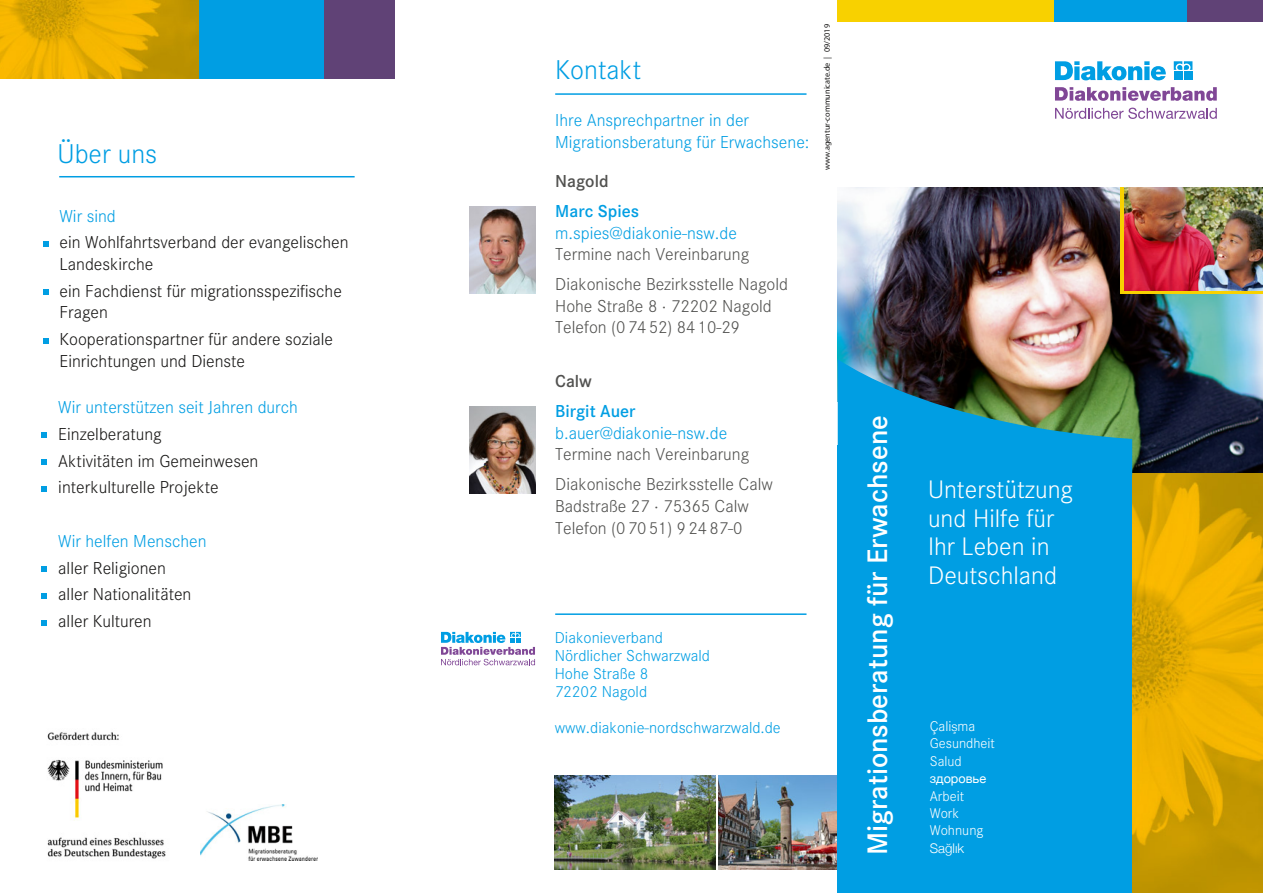
<style>
.page{position:relative;width:1263px;height:893px;background:#fff}
.page>*{position:absolute;margin:0;border:0;box-sizing:border-box;transform-origin:0 0}
.t1{font:600 29.25px "Corporate S";color:#fff}
.t2{font:300 28.2px "Corporate S";color:#009ee3}
.t3{font:300 26.25px/28.5px "Corporate S";color:#fff}
.t4{font:300 18px/26.7px "Corporate S";color:#171615}
.t5{font:300 18px/30.2px "Corporate S";color:#51514f}
.t6{font:300 18px/21.6px "Corporate S";color:#009ee3}
.t7{font:600 18px "Corporate S";color:#009ee3}
.t8{font:600 18px "Corporate S";color:#51514f}
.t9{font:300 16.5px/18px "Corporate S";color:#009ee3}
.t10{font:300 14.7px/17.4px "Corporate S";color:#fff}
.t11{font:300 13.35px "Helvetica Neue";color:#fff}
.t12{font:12.75px "Helvetica Neue";color:#fff}
.t13{font:8.25px "Myriad";color:#171615}
.s1{font-family:"Helvetica Neue";font-size:12.75px}
</style>
<div class="page">
<img style="left:555px;top:776px;width:161px;height:93px">
<img style="left:719px;top:776px;width:119px;height:93px">
<img style="left:838px;top:187px;width:425px;height:287px">
<img style="left:1132px;top:474px;width:131px;height:419px">
<svg style="left:43px;top:241px;width:5px;height:6px"></svg>
<svg style="left:43px;top:289px;width:5px;height:6px"></svg>
<svg style="left:43px;top:338px;width:5px;height:5px"></svg>
<svg style="left:41px;top:432px;width:6px;height:6px"></svg>
<svg style="left:41px;top:459px;width:6px;height:6px"></svg>
<svg style="left:41px;top:486px;width:6px;height:6px"></svg>
<svg style="left:41px;top:566px;width:6px;height:6px"></svg>
<svg style="left:41px;top:593px;width:6px;height:6px"></svg>
<svg style="left:41px;top:620px;width:6px;height:5px"></svg>
<div style="left:838px;top:445px;width:294px;height:448px;background:#009ee3"></div>
<div style="left:838px;top:0;width:425px;height:21px;background:#f8d100"></div>
<div style="left:1054px;top:0;width:138px;height:21px;background:#009ee3"></div>
<div style="left:1187px;top:0;width:76px;height:21px;background:#604276"></div>
<div style="left:1121px;top:187px;width:142px;height:106px;background:linear-gradient(to right,#f8d100,#f8d100)"></div>
<img style="left:1124px;top:187px;width:139px;height:103px">
<img style="left:0;top:0;width:200px;height:78px">
<div style="left:200px;top:0;width:128px;height:78px;background:#009ee3"></div>
<div style="left:324px;top:0;width:70px;height:78px;background:#604276"></div>
<hr style="left:59px;top:176px;width:296px;height:1px;background:#009ee3">
<img style="left:838px;top:359px;width:294px;height:86px">
<hr style="left:555px;top:93px;width:251px;height:2px;background:#009ee3">
<hr style="left:555px;top:613px;width:251px;height:2px;background:#009ee3">
<svg style="left:1055px;top:61px;width:111px;height:19px"></svg>
<svg style="left:1174px;top:61px;width:18px;height:9px"></svg>
<div style="left:1174px;top:71px;width:8px;height:9px;background:#009ee3"></div>
<div style="left:1184px;top:71px;width:8px;height:9px;background:#009ee3"></div>
<svg style="left:1055px;top:87px;width:162px;height:14px"></svg>
<svg style="left:1055px;top:108px;width:162px;height:11px"></svg>
<img style="left:469px;top:206px;width:66px;height:87px">
<img style="left:200px;top:804px;width:117px;height:56px">
<img style="left:469px;top:406px;width:66px;height:87px">
<svg style="left:441px;top:632px;width:94px;height:33px"></svg>
<img style="left:47px;top:732px;width:119px;height:127px">
<h2 class="t2" style="left:58px;top:145px;width:101px">Über uns</h2>
<p class="t6" style="left:60px;top:207px;width:58px">Wir sind</p>
<p class="t4" style="left:60px;top:233px;width:291px;line-height:21.6px">ein Wohlfahrtsverband der evangelischen<br>Landeskirche</p>
<p class="t4" style="left:60px;top:282px;width:284px;line-height:21.6px">ein Fachdienst für migrationsspezifische<br>Fragen</p>
<p class="t4" style="left:60px;top:330px;width:275px;line-height:21.6px">Kooperationspartner für andere soziale<br>Einrichtungen und Dienste</p>
<p class="t6" style="left:58px;top:398px;width:241px">Wir unterstützen seit Jahren durch</p>
<p class="t4" style="left:58px;top:422px;width:202px">Einzelberatung<br>Aktivitäten im Gemeinwesen interkulturelle Projekte</p>
<p class="t6" style="left:58px;top:532px;width:150px">Wir helfen Menschen</p>
<p class="t4" style="left:58px;top:556px;width:135px">aller Religionen aller Nationalitäten aller Kulturen</p>
<h2 class="t2" style="left:555px;top:61px;width:87px">Kontakt</h2>
<p class="t6" style="left:555px;top:111px;width:256px">Ihre Ansprechpartner in der<br>Migrationsberatung für Erwachsene:</p>
<p class="t8" style="left:555px;top:175px;width:55px">Nagold</p>
<p class="t7" style="left:555px;top:205px;width:85px">Marc Spies</p>
<p class="t6" style="left:555px;top:224px;width:183px">m.spies@diakonie-nsw.de</p>
<p class="t5" style="left:555px;top:241px;width:234px">Termine nach Vereinbarung<br>Diakonische Bezirksstelle Nagold</p>
<p class="t5" style="left:555px;top:297px;width:218px;line-height:21.6px">Hohe Straße 8 · 72202 Nagold<br>Telefon (0 74 52) 84 10-29</p>
<p class="t8" style="left:555px;top:375px;width:38px">Calw</p>
<p class="t7" style="left:555px;top:405px;width:82px">Birgit Auer</p>
<p class="t6" style="left:555px;top:424px;width:174px">b.auer@diakonie-nsw.de</p>
<p class="t5" style="left:555px;top:441px;width:219px">Termine nach Vereinbarung<br>Diakonische Bezirksstelle Calw</p>
<p class="t5" style="left:555px;top:497px;width:195px;line-height:21.6px">Badstraße 27 · 75365 Calw<br>Telefon (0 70 51) 9 24 87-0</p>
<p class="t13" style="left:824px;top:170px;width:147px;rotate:-90deg">www.agentur-communicate.de | 09/2019</p>
<p class="t9" style="left:555px;top:630px;width:157px">Diakonieverband<br>Nördlicher Schwarzwald<br>Hohe Straße 8<br>72202 Nagold</p>
<p class="t9" style="left:555px;top:720px;width:228px">www.diakonie-nordschwarzwald.de</p>
<h1 class="t1" style="left:867px;top:855px;width:441px;rotate:-90deg">Migrationsberatung für Erwachsene</h1>
<h3 class="t3" style="left:928px;top:478px;width:146px">Unterstützung und Hilfe für<br>Ihr Leben in<br>Deutschland</h3>
<p class="t10" style="left:930px;top:719px;width:67px">Çali<span class="s1">ş</span>ma<br>Gesundheit<br>Salud</p>
<p class="t12" style="left:930px;top:771px;width:58px">здоровье</p>
<p class="t10" style="left:930px;top:788px;width:55px">Arbeit<br>Work<br>Wohnung</p>
<p class="t11" style="left:930px;top:840px;width:36px">Sağlık</p>
</div>
